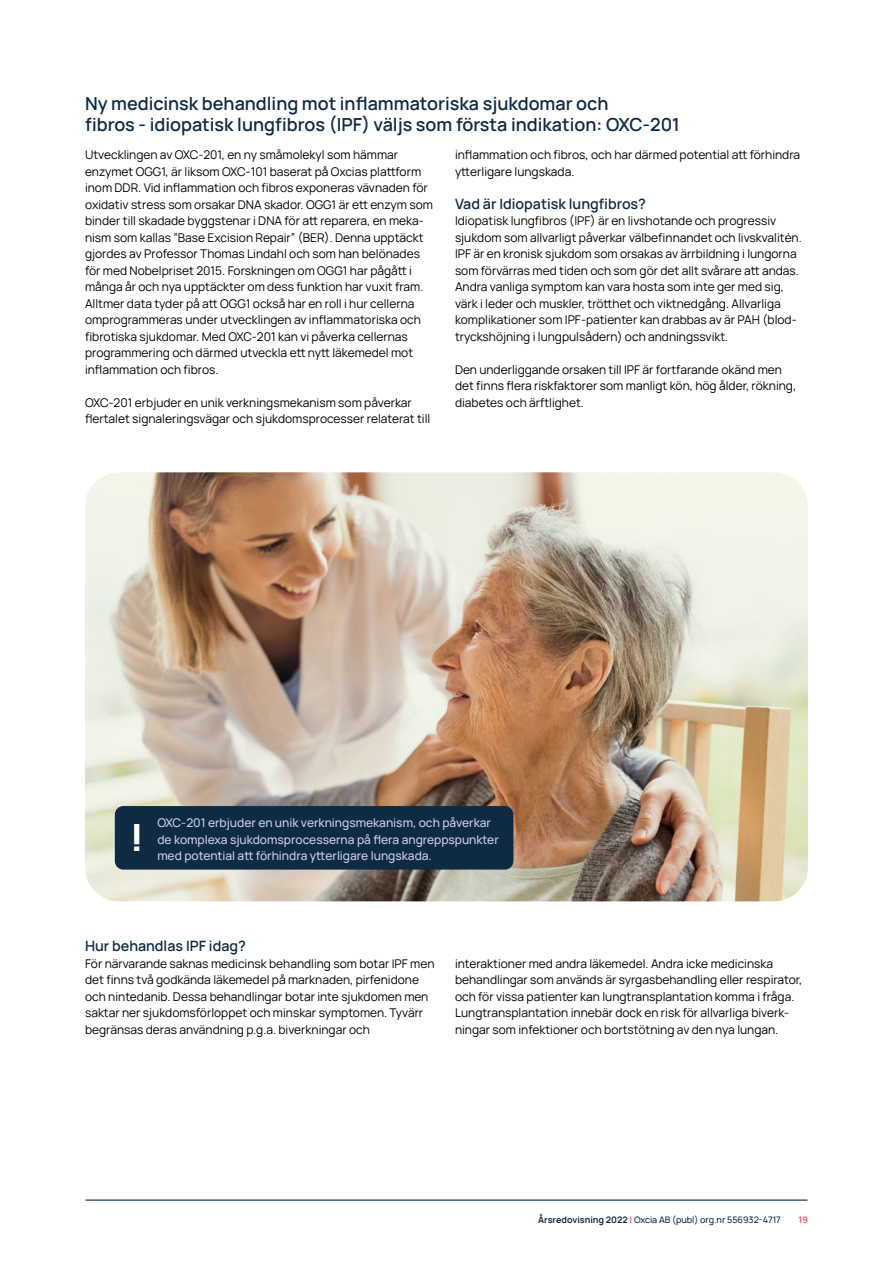
<style>
.page{position:relative;width:893px;height:1263px;background:#fff}
.page>*{position:absolute;margin:0;border:0;box-sizing:border-box;transform-origin:0 0}
.t1{font:800 37.5px "Manrope";color:#fff}
.H2_Span{font:600 18px/21px "Manrope";color:#0f2b44}
.H3_Span{font:600 14.25px "Manrope";color:#0f2b44}
.t2{font:12px/16.5px "Manrope";color:#000}
.t3{font:500 12px/16.5px "Manrope";color:#c9d0e9}
.t4{font:500 9px "Manrope";color:#0f2b44}
.t5{font:700 9px "Manrope";color:#ed5a6c}
.s1{font-weight:700}
.s2{font-weight:700;color:#ed5a6c}
</style>
<div class="page">
<img style="left:85px;top:472px;width:723px;height:429px">
<div style="left:115px;top:806px;width:398px;height:64px;background:#0f2b44;border-radius:9px"></div>
<hr style="left:86px;top:1199px;width:721px;height:2px;background:#0f2b44">
<p class="H2_Span" style="left:85px;top:92px;width:596px">Ny medicinsk behandling mot inflammatoriska sjukdomar och<br>fibros - idiopatisk lungfibros (IPF) väljs som första indikation: OXC-201</p>
<p class="t2" style="left:85px;top:146px;width:349px">Utvecklingen av OXC-201, en ny småmolekyl som hämmar enzymet OGG1, är liksom OXC-101 baserat på Oxcias plattform inom DDR. Vid inflammation och fibros exponeras vävnaden för oxidativ stress som orsakar DNA skador. OGG1 är ett enzym som binder till skadade byggstenar i DNA för att reparera, en meka&shy;nism som kallas ”Base Excision Repair” (BER). Denna upptäckt gjordes av Professor Thomas Lindahl och som han belönades för med Nobelpriset 2015. Forskningen om OGG1 har pågått i många år och nya upptäckter om dess funktion har vuxit fram.<br>Alltmer data tyder på att OGG1 också har en roll i hur cellerna omprogrammeras under utvecklingen av inflammatoriska och fibrotiska sjukdomar. Med OXC-201 kan vi påverka cellernas programmering och därmed utveckla ett nytt läkemedel mot inflammation och fibros.</p>
<p class="t2" style="left:85px;top:393px;width:347px">OXC-201 erbjuder en unik verkningsmekanism som påverkar flertalet signaleringsvägar och sjukdomsprocesser relaterat till</p>
<p class="t2" style="left:455px;top:146px;width:347px">inflammation och fibros, och har därmed potential att förhindra ytterligare lungskada.</p>
<h3 class="H3_Span" style="left:455px;top:193px;width:193px">Vad är Idiopatisk lungfibros?</h3>
<p class="t2" style="left:455px;top:212px;width:348px">Idiopatisk lungfibros (IPF) är en livshotande och progressiv sjukdom som allvarligt påverkar välbefinnandet och livskvalitén.<br>IPF är en kronisk sjukdom som orsakas av ärrbildning i lungorna som förvärras med tiden och som gör det allt svårare att andas.<br>Andra vanliga symptom kan vara hosta som inte ger med sig, värk i leder och muskler, trötthet och viktnedgång. Allvarliga komplikationer som IPF-patienter kan drabbas av är PAH (blod&shy;tryckshöjning i lungpulsådern) och andningssvikt.</p>
<p class="t2" style="left:455px;top:360px;width:343px">Den underliggande orsaken till IPF är fortfarande okänd men det finns flera riskfaktorer som manligt kön, hög ålder, rökning, diabetes och ärftlighet.</p>
<p class="t1" style="left:130px;top:811px;width:16px">!</p>
<p class="t3" style="left:157px;top:814px;width:343px">OXC-201 erbjuder en unik verkningsmekanism, och påverkar de komplexa sjukdomsprocesserna på flera angreppspunkter med potential att förhindra ytterligare lungskada.</p>
<p class="H3_Span" style="left:85px;top:936px;width:162px">Hur behandlas IPF idag?</p>
<p class="t2" style="left:85px;top:954px;width:351px">För närvarande saknas medicinsk behandling som botar IPF men det finns två godkända läkemedel på marknaden, pirfenidone och nintedanib. Dessa behandlingar botar inte sjukdomen men saktar ner sjukdomsförloppet och minskar symptomen. Tyvärr begränsas deras användning p.g.a. biverkningar och</p>
<p class="t2" style="left:455px;top:954px;width:349px">interaktioner med andra läkemedel. Andra icke medicinska behandlingar som används är syrgasbehandling eller respirator, och för vissa patienter kan lungtransplantation komma i fråga.<br>Lungtransplantation innebär dock en risk för allvarliga biverk&shy;ningar som infektioner och bortstötning av den nya lungan.</p>
<p class="t4" style="left:538px;top:1213px;width:244px"><span class="s1">Årsredovisning 2022</span> <span class="s2">|</span> Oxcia AB (publ) org.nr 556932-4717</p>
<p class="t5" style="left:798px;top:1213px;width:11px">19</p>
</div>
